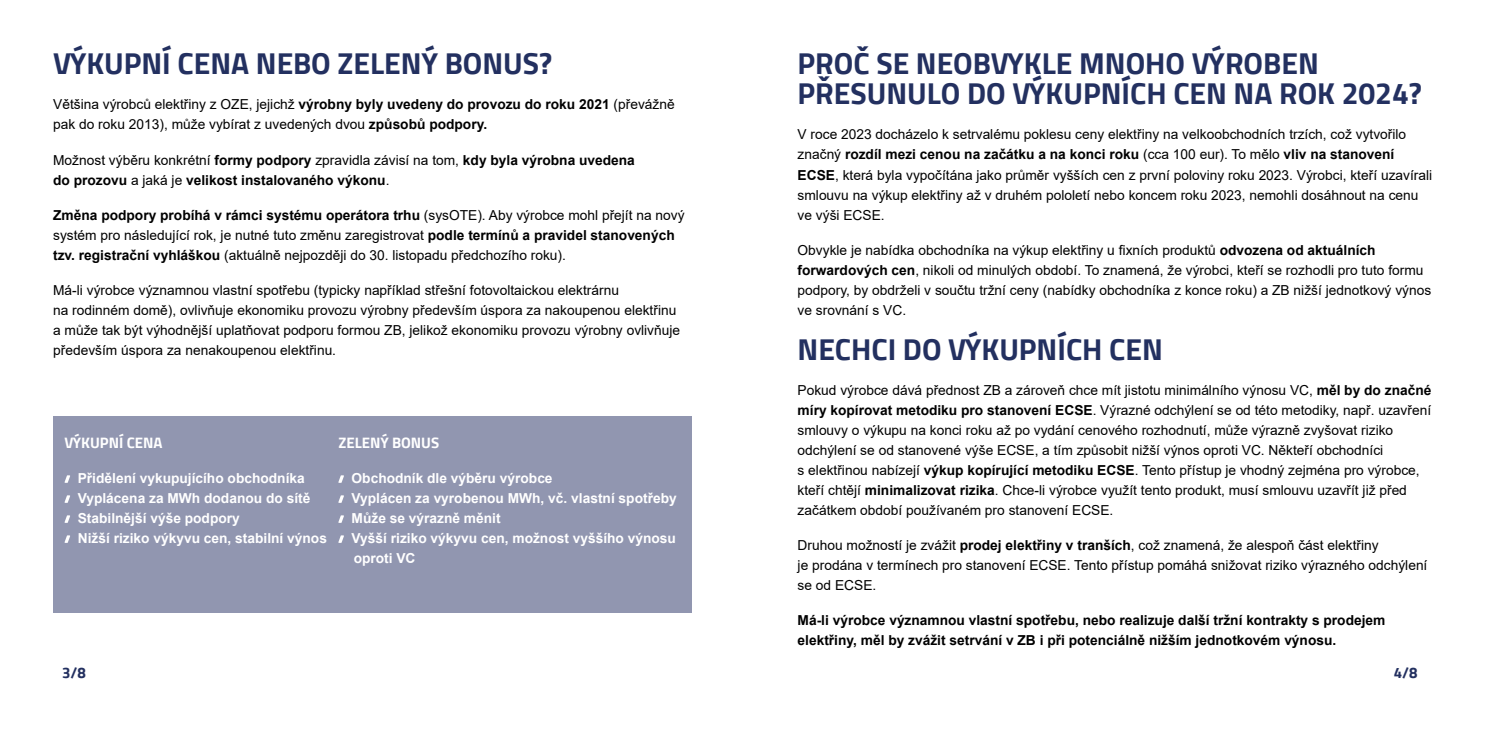
<style>
.page{position:relative;width:1489px;height:745px;background:#fff}
.page>*{position:absolute;margin:0;border:0;box-sizing:border-box;transform-origin:0 0}
.t1{font:700 30px/30px "Cairo";color:#233060}
.t2{font:700 15px "Cairo";color:#fff}
.t3{font:700 15px "Cairo";color:#233060}
.t4{font:13.75px/20px "Arial";color:#000}
.t5{font:700 13.75px/20px "Arial";color:#000}
.t6{font:700 13.75px/20px "Arial";color:#fff}
.s1{font-weight:700}
.s2{font-weight:400}
</style>
<div class="page">
<div style="left:53px;top:416px;width:638px;height:196px;background:#9196b0"></div>
<svg style="left:64px;top:475px;width:6px;height:7px"></svg>
<svg style="left:64px;top:495px;width:6px;height:7px"></svg>
<svg style="left:64px;top:515px;width:6px;height:7px"></svg>
<svg style="left:64px;top:535px;width:6px;height:7px"></svg>
<svg style="left:338px;top:475px;width:6px;height:7px"></svg>
<svg style="left:338px;top:495px;width:6px;height:7px"></svg>
<svg style="left:338px;top:515px;width:6px;height:7px"></svg>
<svg style="left:338px;top:535px;width:6px;height:7px"></svg>
<h1 class="t1" style="left:53px;top:49px;width:500px">VÝKUPNÍ CENA NEBO ZELENÝ BONUS?</h1>
<p class="t4" style="left:53px;top:96px;width:623px">Většina výrobců elektřiny z OZE, jejichž <span class="s1">výrobny byly uvedeny do provozu do roku 2021</span> (převážně pak do roku 2013), může vybírat z uvedených dvou <span class="s1">způsobů podpory.</span></p>
<p class="t5" style="left:53px;top:151px;width:583px"><span class="s2">Možnost výběru konkrétní</span> formy podpory <span class="s2">zpravidla závisí na tom,</span> kdy byla výrobna uvedena do prozovu <span class="s2">a jaká je</span> velikost instalovaného výkonu<span class="s2">.</span></p>
<p class="t4" style="left:53px;top:206px;width:633px"><span class="s1">Změna podpory probíhá v rámci systému operátora trhu</span> (sysOTE). Aby výrobce mohl přejít na nový systém pro následující rok, je nutné tuto změnu zaregistrovat <span class="s1">podle termínů a pravidel stanovených tzv. registrační vyhláškou</span> (aktuálně nejpozději do 30. listopadu předchozího roku).</p>
<p class="t4" style="left:53px;top:281px;width:628px">Má-li výrobce významnou vlastní spotřebu (typicky například střešní fotovoltaickou elektrárnu<br>na rodinném domě), ovlivňuje ekonomiku provozu výrobny především úspora za nakoupenou elektřinu a může tak být výhodnější uplatňovat podporu formou ZB, jelikož ekonomiku provozu výrobny ovlivňuje především úspora za nenakoupenou elektřinu.</p>
<p class="t2" style="left:65px;top:433px;width:100px">VÝKUPNÍ CENA</p>
<p class="t6" style="left:78px;top:469px;width:251px">Přidělení vykupujícího obchodníka Vyplácena za MWh dodanou do sítě Stabilnější výše podpory<br>Nižší riziko výkyvu cen, stabilní výnos</p>
<p class="t2" style="left:338px;top:433px;width:102px">ZELENÝ BONUS</p>
<p class="t6" style="left:351px;top:469px;width:326px">Obchodník dle výběru výrobce<br>Vyplácen za vyrobenou MWh, vč. vlastní spotřeby<br>Může se výrazně měnit<br>Vyšší riziko výkyvu cen, možnost vyššího výnosu oproti VC</p>
<h1 class="t1" style="left:797px;top:49px;width:626px">PROČ SE NEOBVYKLE MNOHO VÝROBEN<br>PŘESUNULO DO VÝKUPNÍCH CEN NA ROK 2024?</h1>
<p class="t4" style="left:797px;top:126px;width:636px">V roce 2023 docházelo k setrvalému poklesu ceny elektřiny na velkoobchodních trzích, což vytvořilo značný <span class="s1">rozdíl mezi cenou na začátku a na konci roku</span> (cca 100 eur). To mělo <span class="s1">vliv na stanovení ECSE</span>, která byla vypočítána jako průměr vyšších cen z první poloviny roku 2023. Výrobci, kteří uzavírali smlouvu na výkup elektřiny až v druhém pololetí nebo koncem roku 2023, nemohli dosáhnout na cenu ve výši ECSE.</p>
<p class="t4" style="left:797px;top:241px;width:635px">Obvykle je nabídka obchodníka na výkup elektřiny u fixních produktů <span class="s1">odvozena od aktuálních forwardových cen</span>, nikoli od minulých období. To znamená, že výrobci, kteří se rozhodli pro tuto formu podpory, by obdrželi v součtu tržní ceny (nabídky obchodníka z konce roku) a ZB nižší jednotkový výnos ve srovnání s VC.</p>
<h1 class="t1" style="left:797px;top:334px;width:367px">NECHCI DO VÝKUPNÍCH CEN</h1>
<p class="t4" style="left:797px;top:381px;width:635px">Pokud výrobce dává přednost ZB a zároveň chce mít jistotu minimálního výnosu VC, <span class="s1">měl by do značné míry kopírovat metodiku pro stanovení ECSE</span>. Výrazné odchýlení se od této metodiky, např. uzavření smlouvy o výkupu na konci roku až po vydání cenového rozhodnutí, může výrazně zvyšovat riziko odchýlení se od stanovené výše ECSE, a tím způsobit nižší výnos oproti VC. Někteří obchodníci<br>s elektřinou nabízejí <span class="s1">výkup kopírující metodiku ECSE</span>. Tento přístup je vhodný zejména pro výrobce, kteří chtějí <span class="s1">minimalizovat rizika</span>. Chce-li výrobce využít tento produkt, musí smlouvu uzavřít již před začátkem období používaném pro stanovení ECSE.</p>
<p class="t4" style="left:797px;top:536px;width:631px">Druhou možností je zvážit <span class="s1">prodej elektřiny v tranších</span>, což znamená, že alespoň část elektřiny<br>je prodána v termínech pro stanovení ECSE. Tento přístup pomáhá snižovat riziko výrazného odchýlení se od ECSE.</p>
<p class="t5" style="left:797px;top:611px;width:589px">Má-li výrobce významnou vlastní spotřebu, nebo realizuje další tržní kontrakty s prodejem elektřiny, měl by zvážit setrvání v ZB i při potenciálně nižším jednotkovém výnosu.</p>
<p class="t3" style="left:62px;top:664px;width:25px">3/8</p>
<p class="t3" style="left:1393px;top:664px;width:25px">4/8</p>
</div>
